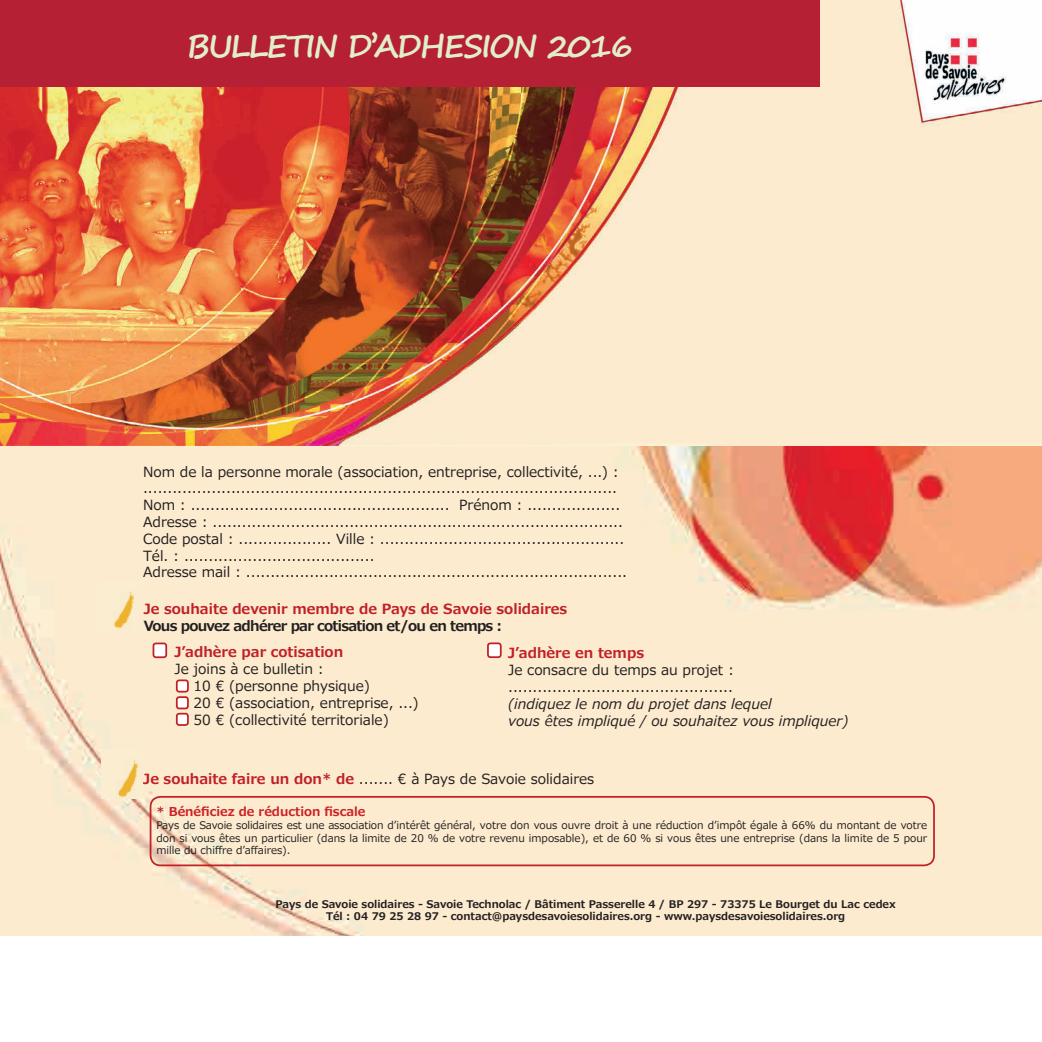
<style>
.page{position:relative;width:1042px;height:1042px;background:#fff}
.page>*{position:absolute;margin:0;border:0;box-sizing:border-box;transform-origin:0 0}
.t1{font:700 31.5px "Segoe Print";letter-spacing:-.06em;color:#e1eece}
.t2{font:14px/16.8px "Meiryo";color:#231f20}
.t3{font:italic 14px/16.8px "Meiryo";color:#231f20}
.t4{font:700 14px "Meiryo";color:#c02028}
.t5{font:700 14px "Meiryo";letter-spacing:-.05em;color:#231f20}
.t6{font:700 14px "Meiryo";color:#c12027}
.t7{font:700 12.25px "Meiryo";color:#cd2126}
.t8{font:10.5px/12.6px "Meiryo";color:#231f20;text-align:justify}
.t9{font:700 10.5px/12.6px "Meiryo";color:#231f20;text-align:center}
.s1{font-weight:700;color:#c02028}
.s2{font-weight:700;color:#bf2028}
.s3{color:#c02028}
</style>
<div class="page">
<img style="left:1px;top:446px;width:1041px;height:489px">
<img style="left:98px;top:581px;width:41px;height:49px">
<div style="left:153px;top:643px;width:13px;height:14px;background:#fff;border-radius:2px"></div>
<div style="left:153px;top:642px;width:14px;height:16px;border:2px solid #c02027;border-radius:2px"></div>
<div style="left:177px;top:680px;width:11px;height:12px;background:#fff;border-radius:2px"></div>
<div style="left:176px;top:679px;width:13px;height:13px;border:2px solid #c02027;border-radius:2px"></div>
<div style="left:177px;top:697px;width:11px;height:11px;background:#fff;border-radius:2px"></div>
<div style="left:176px;top:696px;width:13px;height:13px;border:2px solid #c02027;border-radius:2px"></div>
<div style="left:177px;top:714px;width:11px;height:11px;background:#fff;border-radius:2px"></div>
<div style="left:176px;top:713px;width:13px;height:13px;border:2px solid #c02027;border-radius:2px"></div>
<div style="left:488px;top:643px;width:13px;height:14px;background:#fff;border-radius:2px"></div>
<div style="left:487px;top:642px;width:15px;height:16px;border:2px solid #c02027;border-radius:2px"></div>
<img style="left:102px;top:749px;width:40px;height:49px">
<div style="left:150px;top:796px;width:785px;height:70px;border:2px solid #c12027;border-radius:10px"></div>
<img style="left:0;top:0;width:1042px;height:446px">
<div style="left:0;top:0;width:820px;height:86px;background:#b52034"></div>
<h1 class="t1" style="left:187px;top:17px;width:447px">BULLETIN D’ADHESION 2016</h1>
<p class="t2" style="left:143px;top:464px;width:485px">Nom de la personne morale (association, entreprise, collectivité, ...) : .................................................................................................<br>Nom : ..................................................... Prénom : ...................<br>Adresse : ....................................................................................<br>Code postal : ................... Ville : ..................................................<br>Tél. : .......................................<br>Adresse mail : ..............................................................................</p>
<p class="t4" style="left:144px;top:599px;width:425px">Je souhaite devenir membre de Pays de Savoie solidaires</p>
<p class="t5" style="left:144px;top:616px;width:360px">Vous pouvez adhérer par cotisation et/ou en temps :</p>
<p class="t6" style="left:508px;top:643px;width:137px">J’adhère en temps</p>
<p class="t2" style="left:508px;top:662px;width:227px">Je consacre du temps au projet : ..............................................</p>
<p class="t3" style="left:508px;top:696px;width:342px">(indiquez le nom du projet dans lequel<br>vous êtes impliqué / ou souhaitez vous impliquer)</p>
<p class="t2" style="left:174px;top:645px;width:170px"><span class="s1">J’a</span><span class="s2">dhère</span> <span class="s1">par cotisation<br></span>Je joins à ce bulletin :</p>
<p class="t2" style="left:193px;top:678px;width:226px">10 € (personne physique)<br>20 € (association, entreprise, ...)<br>50 € (collectivité territoriale)</p>
<p class="t2" style="left:143px;top:771px;width:452px"><span class="s1">Je souhaite faire</span> <span class="s2">un don</span><span class="s1">*</span> <span class="s2">de</span> ....... € à Pays de Savoie solidaires</p>
<p class="t7" style="left:156px;top:803px;width:211px"><span class="s3">*</span> Bénéficiez de réduction fiscale</p>
<p class="t8" style="left:156px;top:819px;width:772px">Pays de Savoie solidaires est une association d’intérêt général, votre don vous ouvre droit à une réduction d’impôt égale à 66% du montant de votre don si vous êtes un particulier (dans la limite de 20 % de votre revenu imposable), et de 60 % si vous êtes une entreprise (dans la limite de 5 pour mille du chiffre d’affaires).</p>
<p class="t9" style="left:275px;top:898px;width:622px">Pays de Savoie solidaires - Savoie Technolac / Bâtiment Passerelle 4 / BP 297 - 73375 Le Bourget du Lac cedex<br>Tél : 04 79 25 28 97 - contact@paysdesavoiesolidaires.org - www.paysdesavoiesolidaires.org</p>
</div>
